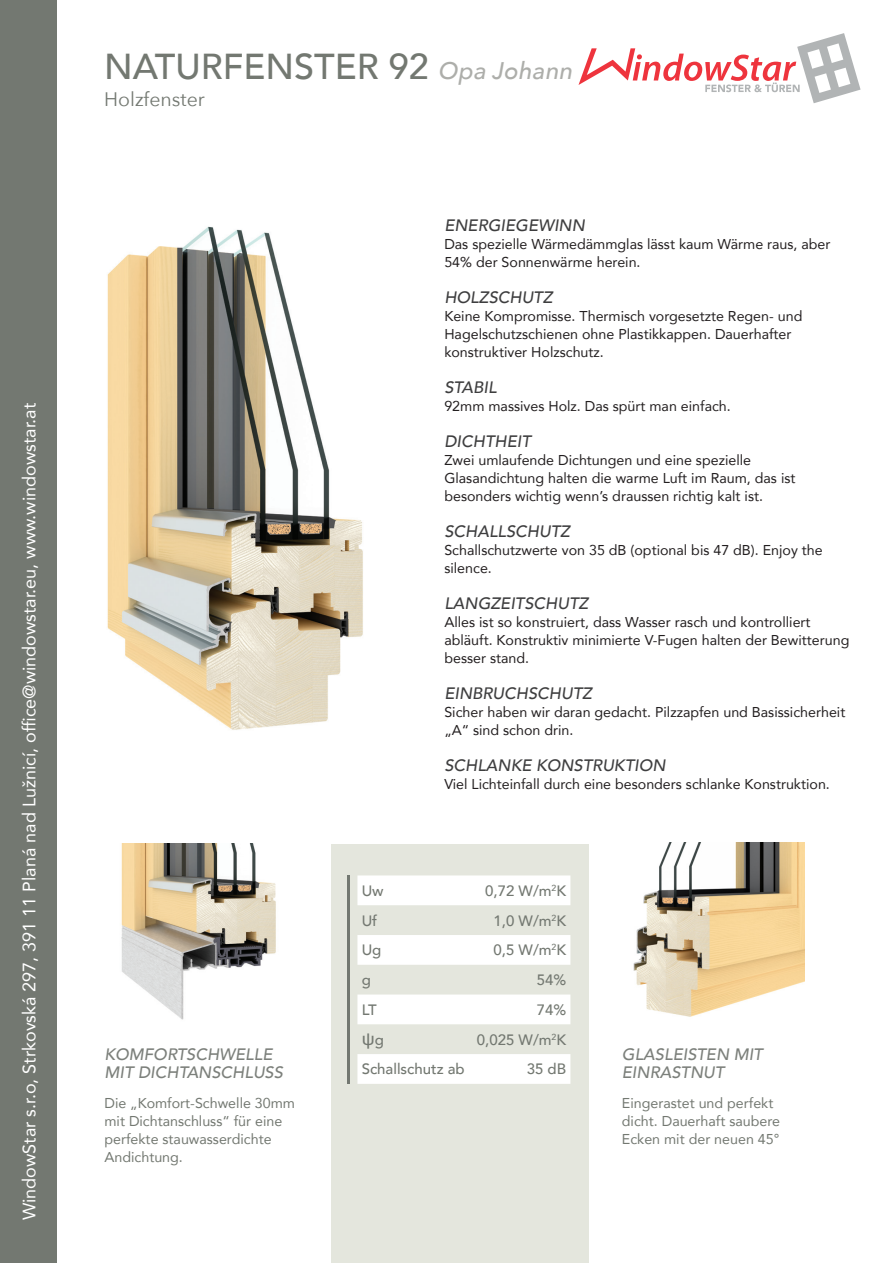
<style>
.page{position:relative;width:893px;height:1263px;background:#fff}
.page>*{position:absolute;margin:0;border:0;box-sizing:border-box;transform-origin:0 0}
.t1{font:500 36px "Avenir";color:#737871}
.t2{font:19.5px "Avenir Next";color:#737871}
.t3{font:18px "Avenir";color:#fff}
.t4{font:18px "Helvetica";color:#737871}
.t5{font:italic 500 16.5px "Avenir";color:#3e3e3f}
.t6{font:italic 500 16.5px/18px "Avenir";color:#7c807b}
.t7{font:500 15px "Avenir";color:#737871}
.t8{font:14.25px/18px "Avenir";color:#231f20}
.t9{font:14.25px/18px "Avenir";color:#737871}
.s1{font-family:"Avenir Next";font-style:italic;font-size:24px;color:#adaeaa}
.s2{font-family:"Avenir";font-weight:500;font-size:15px}
</style>
<div class="page">
<div style="left:0;top:0;width:57px;height:1263px;background:#737871"></div>
<svg style="left:578px;top:33px;width:282px;height:70px"></svg>
<div style="left:331px;top:844px;width:257px;height:419px;background:#e4e6dd"></div>
<hr style="left:347px;top:875px;width:3px;height:209px;background:#737871">
<svg style="left:357px;top:875px;width:213px;height:209px"></svg>
<img style="left:121px;top:844px;width:155px;height:176px">
<img style="left:107px;top:226px;width:256px;height:504px">
<img style="left:633px;top:842px;width:172px;height:175px">
<p class="t3" style="left:15px;top:1220px;width:819px;rotate:-90deg">WindowStar s.r.o, Strkovská 297, 391 11 Planá nad Lužnicí, office@windowstar.eu, www.windowstar.at</p>
<p class="t1" style="left:104px;top:35px;width:471px">NATURFENSTER 92 <span class="s1">Opa Johann</span></p>
<p class="t2" style="left:104px;top:83px;width:102px">Holzfenster</p>
<p class="t6" style="left:104px;top:1045px;width:180px">KOMFORTSCHWELLE<br>MIT DICHTANSCHLUSS</p>
<p class="t9" style="left:104px;top:1094px;width:192px">Die „Komfort-Schwelle 30mm mit Dichtanschluss“ für eine perfekte stauwasserdichte<br>Andichtung.</p>
<p class="t5" style="left:444px;top:215px;width:142px">ENERGIEGEWINN</p>
<p class="t8" style="left:444px;top:234px;width:388px">Das spezielle Wärmedämmglas lässt kaum Wärme raus, aber<br>54% der Sonnenwärme herein.</p>
<p class="t5" style="left:444px;top:287px;width:110px">HOLZSCHUTZ</p>
<p class="t8" style="left:444px;top:306px;width:360px">Keine Kompromisse. Thermisch vorgesetzte Regen- und<br>Hagelschutzschienen ohne Plastikkappen. Dauerhafter konstruktiver Holzschutz.</p>
<p class="t5" style="left:444px;top:377px;width:54px">STABIL</p>
<p class="t8" style="left:444px;top:396px;width:288px">92mm massives Holz. Das spürt man einfach.</p>
<p class="t5" style="left:444px;top:431px;width:88px">DICHTHEIT</p>
<p class="t8" style="left:444px;top:450px;width:353px">Zwei umlaufende Dichtungen und eine spezielle<br>Glasandichtung halten die warme Luft im Raum, das ist besonders wichtig wenn’s draussen richtig kalt ist.</p>
<p class="t5" style="left:444px;top:521px;width:127px">SCHALLSCHUTZ</p>
<p class="t8" style="left:444px;top:540px;width:380px">Schallschutzwerte von 35 dB (optional bis 47 dB). Enjoy the silence.</p>
<p class="t5" style="left:444px;top:593px;width:145px">LANGZEITSCHUTZ</p>
<p class="t8" style="left:444px;top:612px;width:368px">Alles ist so konstruiert, dass Wasser rasch und kontrolliert</p>
<p class="t8" style="left:444px;top:630px;width:406px">abläuft. Konstruktiv minimierte V-Fugen halten der Bewitterung besser stand.</p>
<p class="t5" style="left:444px;top:683px;width:149px">EINBRUCHSCHUTZ</p>
<p class="t8" style="left:444px;top:702px;width:402px">Sicher haben wir daran gedacht. Pilzzapfen und Basissicherheit „A“ sind schon drin.</p>
<p class="t5" style="left:444px;top:755px;width:223px">SCHLANKE KONSTRUKTION</p>
<p class="t8" style="left:444px;top:774px;width:387px">Viel Lichteinfall durch eine besonders schlanke Konstruktion.</p>
<p class="t7" style="left:362px;top:877px;width:23px">Uw</p>
<p class="t7" style="left:485px;top:877px;width:82px">0,72 W/m<sup>2</sup>K</p>
<p class="t7" style="left:362px;top:907px;width:17px">Uf</p>
<p class="t7" style="left:494px;top:907px;width:74px">1,0 W/m<sup>2</sup>K</p>
<p class="t7" style="left:362px;top:937px;width:21px">Ug</p>
<p class="t7" style="left:494px;top:937px;width:74px">0,5 W/m<sup>2</sup>K</p>
<p class="t7" style="left:362px;top:967px;width:11px">g</p>
<p class="t7" style="left:537px;top:967px;width:31px">54%</p>
<p class="t7" style="left:362px;top:996px;width:17px">LT</p>
<p class="t7" style="left:537px;top:996px;width:31px">74%</p>
<p class="t4" style="left:362px;top:1024px;width:24px">ψ<span class="s2">g</span></p>
<p class="t7" style="left:477px;top:1026px;width:91px">0,025 W/m<sup>2</sup>K</p>
<p class="t7" style="left:362px;top:1056px;width:105px">Schallschutz ab</p>
<p class="t7" style="left:527px;top:1056px;width:41px">35 dB</p>
<p class="t6" style="left:622px;top:1045px;width:142px">GLASLEISTEN MIT<br>EINRASTNUT</p>
<p class="t9" style="left:622px;top:1094px;width:160px">Eingerastet und perfekt dicht. Dauerhaft saubere<br>Ecken mit der neuen 45°</p>
</div>
